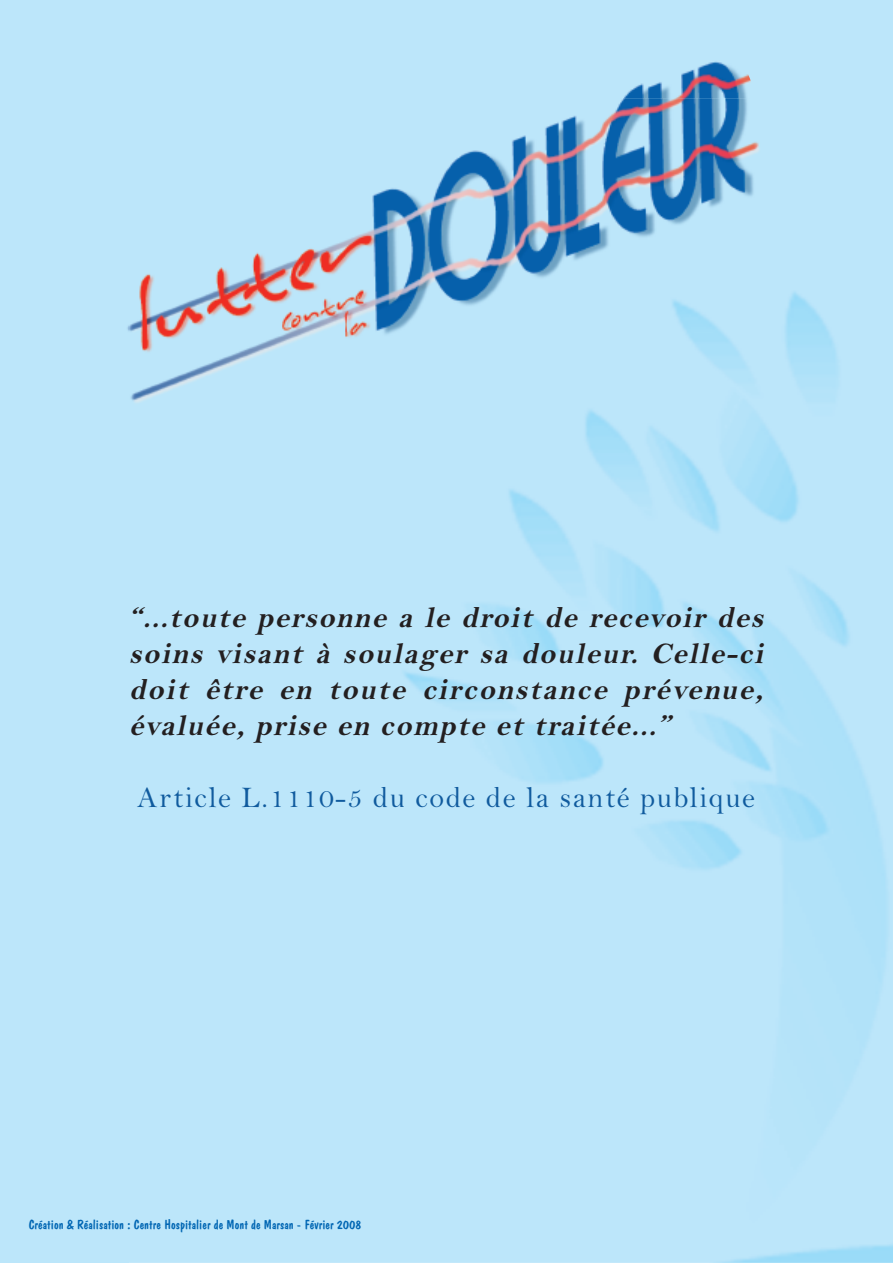
<style>
.page{position:relative;width:893px;height:1263px;background:#fff}
.page>*{position:absolute;margin:0;border:0;box-sizing:border-box;transform-origin:0 0}
.t1{font:italic 30px/36px "Bell MT Bold";letter-spacing:.05em;color:#231f20;text-align:justify}
.t2{font:30px "Bell";letter-spacing:.05em;color:#105b9e}
.t3{font:13.5px "Dom Casual BT";color:#0166b3}
</style>
<div class="page">
<div style="left:0;top:0;width:893px;height:1262px;background:#bce6fa"></div>
<img style="left:127px;top:61px;width:624px;height:270px">
<img style="left:129px;top:98px;width:637px;height:347px">
<p class="t1" style="left:129px;top:598px;width:643px">“...toute personne a le droit de recevoir des soins visant à soulager sa douleur. Celle-ci doit être en toute circonstance prévenue, évaluée, prise en compte et traitée...”</p>
<p class="t2" style="left:137px;top:779px;width:619px">Article L.1110-5 du code de la santé publique</p>
<p class="t3" style="left:29px;top:1216px;width:334px">Création &amp; Réalisation : Centre Hospitalier de Mont de Marsan - Février 2008</p>
</div>
